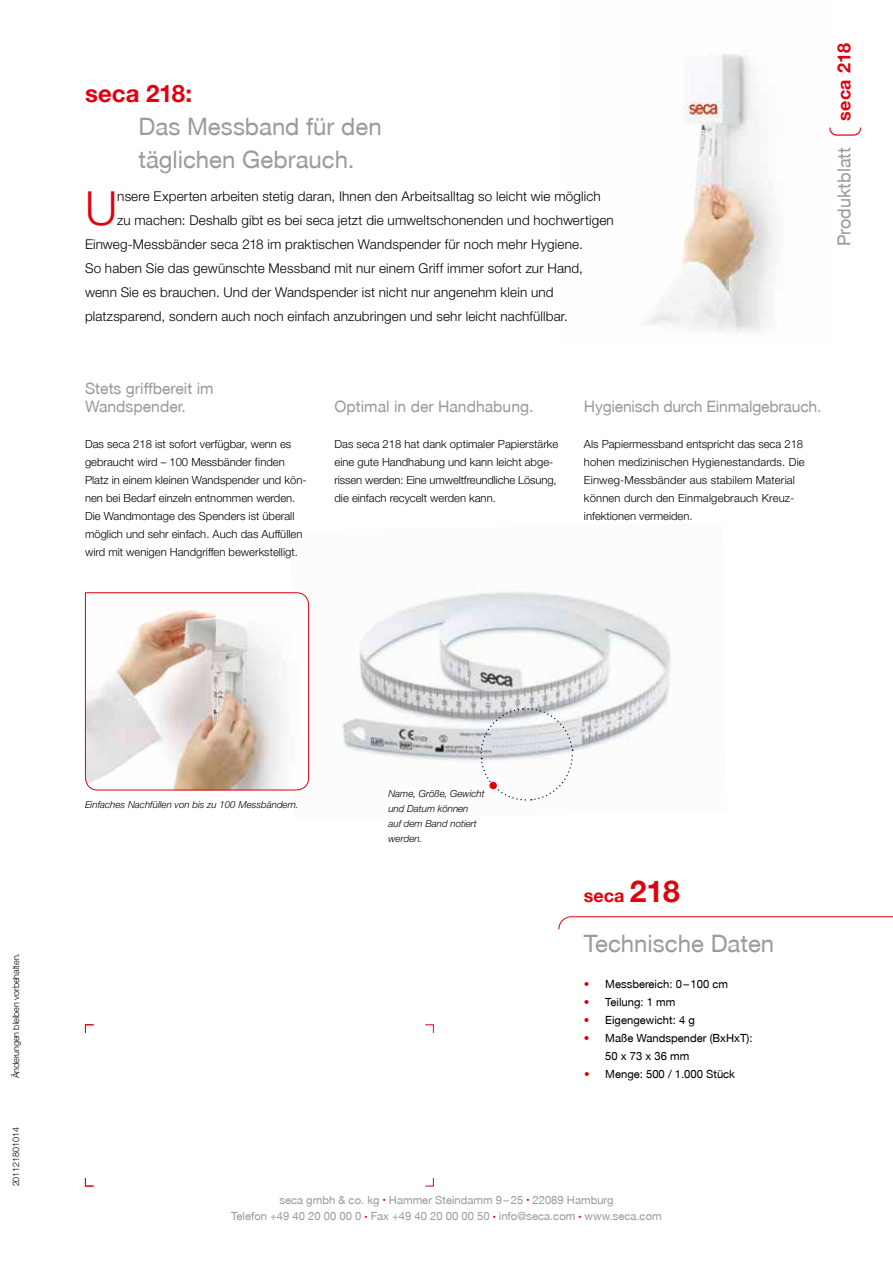
<style>
.page{position:relative;width:893px;height:1263px;background:#fff}
.page>*{position:absolute;margin:0;border:0;box-sizing:border-box;transform-origin:0 0}
.t1{font:300 47.1px "secaglobal";color:#e2000f}
.t2{font:24px/33px "secaglobal";color:#9c9c9c}
.t3{font:700 24px "secaglobal";color:#e2000f}
.t4{font:700 18px "secaglobal";letter-spacing:.025em;color:#e2000f}
.t5{font:18px "secaglobal";color:#9c9c9c}
.t6{font:15.75px/18px "secaglobal";color:#9c9c9c}
.t7{font:300 13.5px "secaglobal";letter-spacing:.01em;color:#000}
.t8{font:300 11.25px/18px "secaglobal";color:#000}
.t9{font:11.25px/16.5px "secaglobal";color:#9c9c9c;text-align:center}
.t10{font:11.25px/18px "secaglobal";color:#000}
.t11{font:italic 300 9.75px/15px "secaglobal";color:#000}
.t12{font:300 9px "secaglobal";letter-spacing:-.01em;color:#000}
.s1{font-size:30px}
.s2{color:#e2000f}
.s3{font-size:6px;color:#e2000f}
</style>
<div class="page">
<img style="left:309px;top:592px;width:362px;height:188px">
<img style="left:647px;top:54px;width:127px;height:278px">
<svg style="left:85px;top:1024px;width:9px;height:9px"></svg>
<svg style="left:85px;top:1177px;width:9px;height:10px"></svg>
<svg style="left:425px;top:1177px;width:9px;height:10px"></svg>
<svg style="left:425px;top:1024px;width:9px;height:9px"></svg>
<svg style="left:558px;top:916px;width:335px;height:14px"></svg>
<svg style="left:480px;top:708px;width:93px;height:93px"></svg>
<div style="left:489px;top:782px;width:8px;height:7px;background:#e2000f;border-radius:50%"></div>
<svg style="left:85px;top:592px;width:224px;height:199px"></svg>
<h2 class="t3" style="left:85px;top:80px;width:109px">seca 218:</h2>
<h2 class="t2" style="left:139px;top:110px;width:245px">Das Messband für den täglichen Gebrauch.</h2>
<h1 class="t1" style="left:85px;top:181px;width:34px">U</h1>
<p class="t7" style="left:117px;top:188px;width:485px">nsere Experten arbeiten stetig daran, Ihnen den Arbeitsalltag so leicht wie möglich</p>
<p class="t7" style="left:117px;top:212px;width:498px">zu machen: Deshalb gibt es bei seca jetzt die umweltschonenden und hochwertigen</p>
<p class="t7" style="left:85px;top:236px;width:499px">Einweg-Messbänder seca 218 im praktischen Wandspender für noch mehr Hygiene.</p>
<p class="t7" style="left:85px;top:260px;width:499px">So haben Sie das gewünschte Messband mit nur einem Griff immer sofort zur Hand,</p>
<p class="t7" style="left:85px;top:284px;width:470px">wenn Sie es brauchen. Und der Wandspender ist nicht nur angenehm klein und</p>
<p class="t7" style="left:85px;top:308px;width:484px">platzsparend, sondern auch noch einfach anzubringen und sehr leicht nachfüllbar.</p>
<h3 class="t4" style="left:834px;top:121px;width:80px;rotate:-90deg">seca 218</h3>
<h3 class="t5" style="left:834px;top:246px;width:101px;rotate:-90deg">Produktblatt</h3>
<h3 class="t6" style="left:85px;top:380px;width:130px">Stets griffbereit im<br>Wandspender.</h3>
<p class="t8" style="left:85px;top:435px;width:223px">Das seca 218 ist sofort verfügbar, wenn es gebraucht wird – 100 Messbänder finden Platz in einem kleinen Wandspender und kön&shy;nen bei Bedarf einzeln entnommen werden.<br>Die Wandmontage des Spenders ist überall möglich und sehr einfach. Auch das Auffüllen wird mit wenigen Handgriffen bewerkstelligt.</p>
<h3 class="t6" style="left:334px;top:398px;width:201px">Optimal in der Handhabung.</h3>
<p class="t8" style="left:334px;top:435px;width:225px">Das seca 218 hat dank optimaler Papierstärke eine gute Handhabung und kann leicht abge&shy;rissen werden: Eine umweltfreundliche Lösung, die einfach recycelt werden kann.</p>
<h3 class="t6" style="left:584px;top:398px;width:239px">Hygienisch durch Einmalgebrauch.</h3>
<p class="t8" style="left:584px;top:435px;width:222px">Als Papiermessband entspricht das seca 218 hohen medizinischen Hygienestandards. Die Einweg-Messbänder aus stabilem Material können durch den Einmalgebrauch Kreuz&shy;infektionen vermeiden.</p>
<p class="t12" style="left:11px;top:1078px;width:127px;rotate:-90deg">Änderungen bleiben vorbehalten.</p>
<p class="t12" style="left:11px;top:1186px;width:61px;rotate:-90deg">201121801014</p>
<p class="t11" style="left:85px;top:797px;width:215px">Einfaches Nachfüllen von bis zu 100 Messbändern.</p>
<p class="t11" style="left:388px;top:786px;width:98px">Name, Größe, Gewicht und Datum können<br>auf dem Band notiert werden.</p>
<h3 class="t4" style="left:584px;top:885px;width:97px">seca <span class="s1">218</span></h3>
<h2 class="t2" style="left:584px;top:928px;width:192px">Technische Daten</h2>
<p class="t10" style="left:584px;top:975px;width:146px"><span class="s2">•</span> Messbereich: 0 – 100 cm</p>
<p class="t10" style="left:584px;top:993px;width:93px"><span class="s2">•</span> Teilung: 1 mm</p>
<p class="t10" style="left:584px;top:1011px;width:112px"><span class="s2">•</span> Eigengewicht: 4 g</p>
<p class="t10" style="left:605px;top:1029px;width:149px;text-indent:-21px"><span class="s2">•</span> Maße Wandspender (BxHxT):<br>50 x 73 x 36 mm</p>
<p class="t10" style="left:584px;top:1065px;width:153px"><span class="s2">•</span> Menge: 500 / 1.000 Stück</p>
<p class="t9" style="left:231px;top:1192px;width:432px">seca gmbh &amp; co. kg <span class="s3">•</span> Hammer Steindamm 9 – 25 <span class="s3">•</span> 22089 Hamburg<br>Telefon +49 40 20 00 00 0 <span class="s3">•</span> Fax +49 40 20 00 00 50 <span class="s3">•</span> info@seca.com <span class="s3">•</span> www.seca.com</p>
</div>
